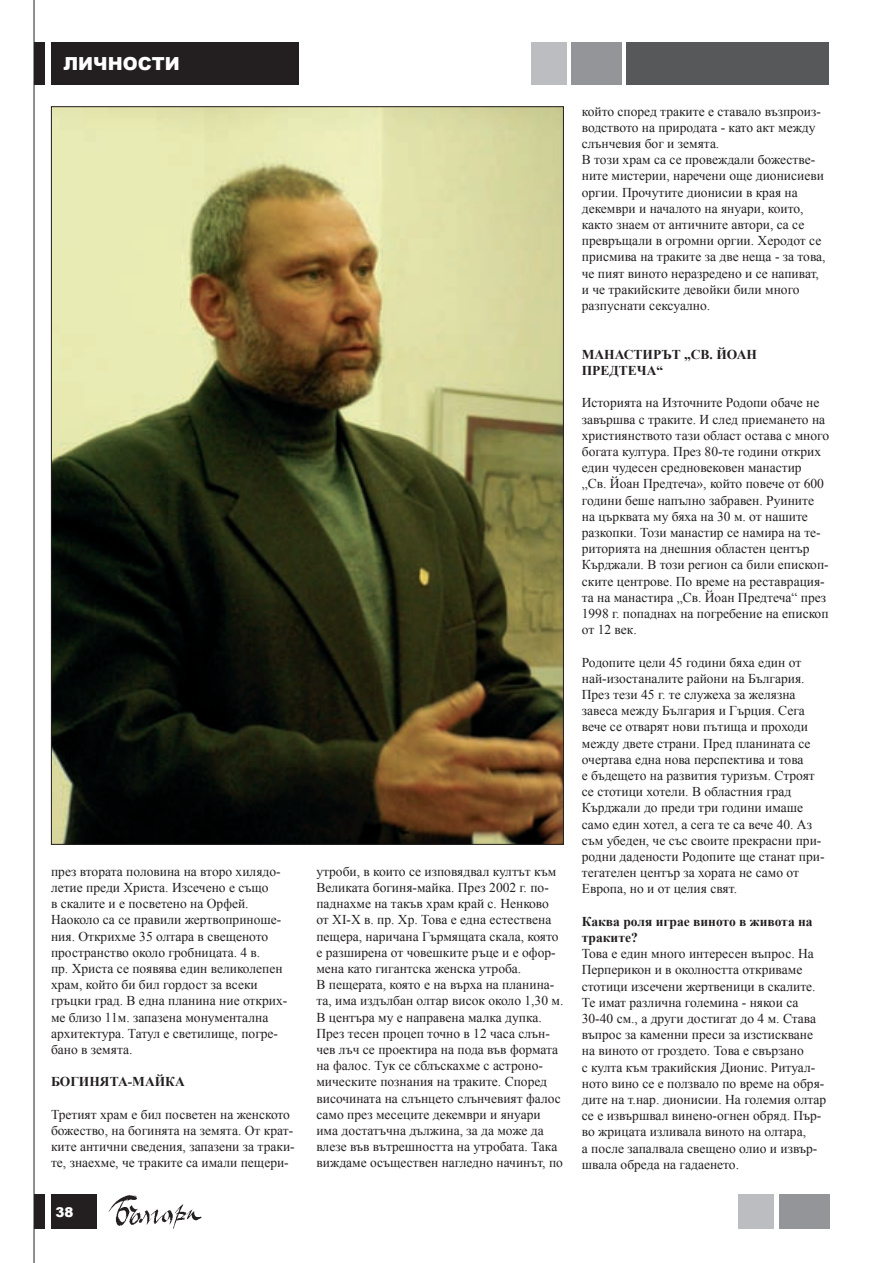
<style>
.page{position:relative;width:893px;height:1263px;background:#fff}
.page>*{position:absolute;margin:0;border:0;box-sizing:border-box;transform-origin:0 0}
.t1{font:900 18px "Arial";color:#fff}
.t2{font:13.5px/16.2px "Times New Roman";color:#231f20}
.t3{font:700 13.5px/16.2px "Times New Roman";color:#231f20}
.t4{font:900 13.5px "Arial";color:#fff}
.s1{font-weight:700}
</style>
<div class="page">
<hr style="left:34px;top:0;width:1px;height:1263px;background:#231f20">
<div style="left:34px;top:43px;width:11px;height:42px;background:#231f20"></div>
<div style="left:51px;top:43px;width:247px;height:42px;background:#231f20"></div>
<div style="left:626px;top:43px;width:203px;height:42px;background:#57585a"></div>
<div style="left:571px;top:43px;width:50px;height:42px;background:#939598"></div>
<div style="left:531px;top:43px;width:35px;height:42px;background:#bcbdc0"></div>
<div style="left:34px;top:1195px;width:11px;height:34px;background:#231f20"></div>
<div style="left:51px;top:1195px;width:46px;height:34px;background:#231f20"></div>
<img style="left:108px;top:1195px;width:94px;height:34px">
<div style="left:779px;top:1195px;width:50px;height:34px;background:#939598"></div>
<div style="left:738px;top:1195px;width:36px;height:34px;background:#bcbdc0"></div>
<img style="left:53px;top:108px;width:509px;height:735px">
<p class="t1" style="left:64px;top:51px;width:117px">ЛИЧНОСТИ</p>
<p class="t2" style="left:51px;top:863px;width:238px">през втората половина на второ хилядо&shy;летие преди Христа. Изсечено е също<br>в скалите и е посветено на Орфей.<br>Наоколо са се правили жертвоприноше&shy;ния. Открихме 35 олтара в свещеното пространство около гробницата. 4 в.<br>пр. Христа се появява един великолепен храм, който би бил гордост за всеки гръцки град. В една планина ние открих&shy;ме близо 11м. запазена монументална архитектура. Татул е светилище, погре&shy;бано в земята.</p>
<p class="t3" style="left:51px;top:1073px;width:135px">БОГИНЯТА-МАЙКА</p>
<p class="t2" style="left:51px;top:1106px;width:245px">Третият храм е бил посветен на женското божество, на богинята на земята. От крат&shy;ките антични сведения, запазени за траки&shy;те, знаехме, че траките са имали пещери-</p>
<p class="t4" style="left:56px;top:1202px;width:20px">38</p>
<p class="t2" style="left:316px;top:863px;width:248px">утроби, в които се изповядвал култът към Великата богиня-майка. През 2002 г. по&shy;паднахме на такъв храм край с. Ненково от ХI-Х в. пр. Хр. Това е една естествена пещера, наричана Гърмящата скала, която е разширена от човешките ръце и е офор&shy;мена като гигантска женска утроба.<br>В пещерата, която е на върха на планина&shy;та, има издълбан олтар висок около 1,30 м.<br>В центъра му е направена малка дупка.<br>През тесен процеп точно в 12 часа слън&shy;чев лъч се проектира на пода във формата на фалос. Тук се сблъскахме с астроно&shy;мическите познания на траките. Според височината на слънцето слънчевият фалос само през месеците декември и януари има достатъчна дължина, за да може да влезе във вътрешността на утробата. Така виждаме осъществен нагледно начинът, по</p>
<p class="t2" style="left:582px;top:103px;width:245px">който според траките е ставало възпроиз&shy;водството на природата - като акт между слънчевия бог и земята.<br>В този храм са се провеждали божестве&shy;ните мистерии, наречени още дионисиеви оргии. Прочутите дионисии в края на декември и началото на януари, които, както знаем от античните автори, са се превръщали в огромни оргии. Херодот се присмива на траките за две неща - за това, че пият виното неразредено и се напиват, и че тракийските девойки били много разпуснати сексуално.</p>
<p class="t3" style="left:582px;top:346px;width:177px">МАНАСТИРЪТ „СВ. ЙОАН<br>ПРЕДТЕЧА“</p>
<p class="t2" style="left:582px;top:394px;width:249px">Историята на Източните Родопи обаче не завършва с траките. И след приемането на християнството тази област остава с много богата култура. През 80-те години открих един чудесен средновековен манастир „Св. Йоан Предтеча», който повече от 600 години беше напълно забравен. Руините на църквата му бяха на 30 м. от нашите разкопки. Този манастир се намира на те&shy;риторията на днешния областен център Кърджали. В този регион са били епископ&shy;ските центрове. По време на реставрация&shy;та на манастира „Св. Йоан Предтеча“ през 1998 г. попаднах на погребение на епископ от 12 век.</p>
<p class="t2" style="left:582px;top:654px;width:244px">Родопите цели 45 години бяха един от най-изостаналите райони на България.<br>През тези 45 г. те служеха за желязна завеса между България и Гърция. Сега вече се отварят нови пътища и проходи между двете страни. Пред планината се очертава една нова перспектива и това<br>е бъдещето на развития туризъм. Строят се стотици хотели. В областния град Кърджали до преди три години имаше само един хотел, а сега те са вече 40. Аз съм убеден, че със своите прекрасни при&shy;родни дадености Родопите ще станат при&shy;тегателен център за хората не само от Европа, но и от целия свят.</p>
<p class="t2" style="left:582px;top:913px;width:246px"><span class="s1">Каква роля играе виното в живота на траките?<br></span>Това е един много интересен въпрос. На Перперикон и в околността откриваме стотици изсечени жертвеници в скалите.<br>Те имат различна големина - някои са 30-40 см., а други достигат до 4 м. Става въпрос за каменни преси за изстискване на виното от гроздето. Това е свързано<br>с култа към тракийския Дионис. Ритуал&shy;ното вино се е ползвало по време на обря&shy;дите на т.нар. дионисии. На големия олтар се е извършвал винено-огнен обряд. Пър&shy;во жрицата изливала виното на олтара,<br>а после запалвала свещено олио и извър&shy;швала обреда на гадаенето.</p>
</div>
